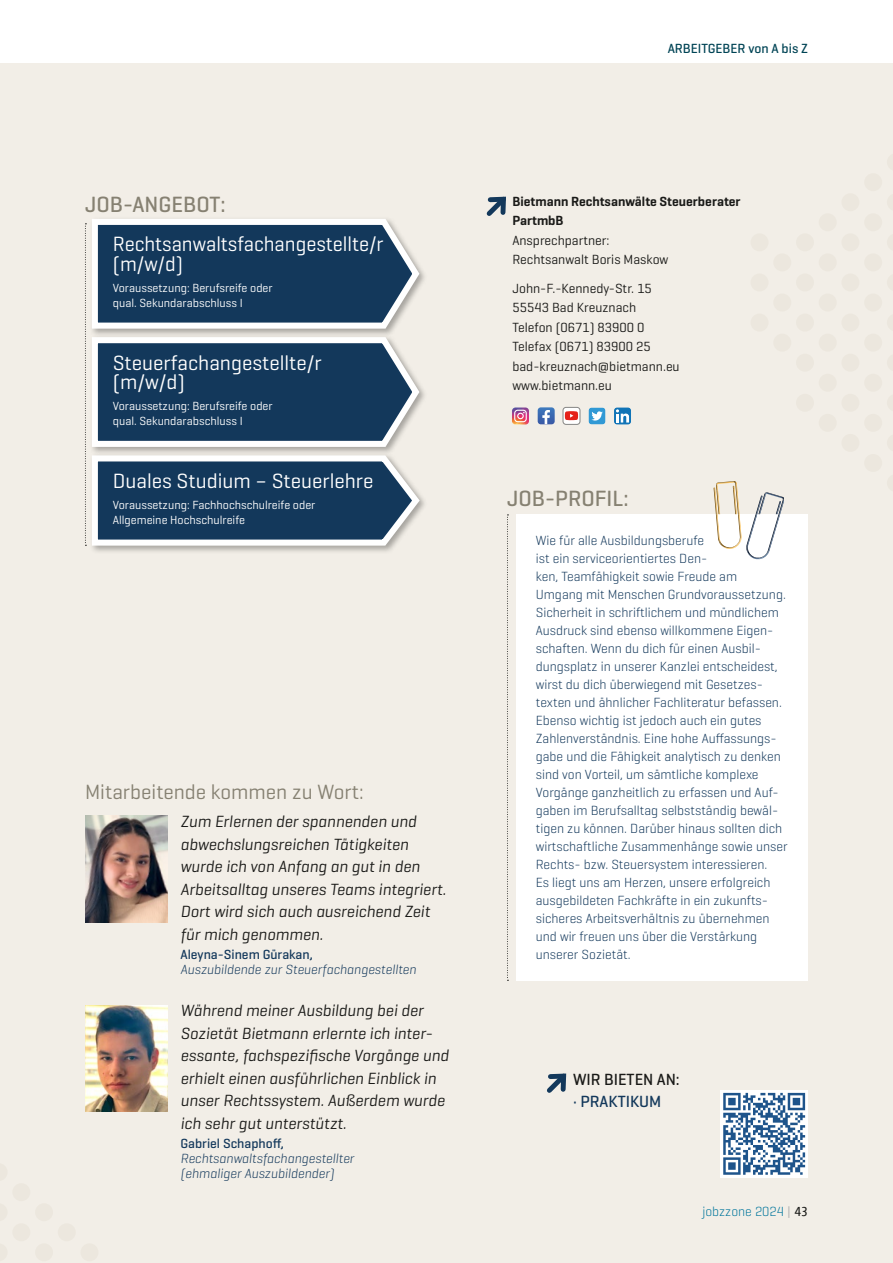
<style>
.page{position:relative;width:893px;height:1263px;background:#fff}
.page>*{position:absolute;margin:0;border:0;box-sizing:border-box;transform-origin:0 0}
.t1{font:500 22.5px "Geogrotesque";color:#868172}
.t2{font:21px/19.5px "Geogrotesque";color:#fff}
.t3{font:21px "Geogrotesque";color:#868172}
.t4{font:italic 16.5px/22.5px "Geogrotesque";color:#1a1a18}
.t5{font:500 16.5px "Geogrotesque";color:#1a1a18}
.t6{font:500 16.5px "Geogrotesque";color:#13385b}
.t7{font:300 13.5px/18px "Geogrotesque";color:#13385b}
.t8{font:13.5px/19.5px "Geogrotesque";color:#1a1a18}
.t9{font:italic 300 13.5px/15px "Geogrotesque";color:#13385b}
.t10{font:600 13.5px/19.5px "Geogrotesque";color:#1a1a18}
.t11{font:500 13.5px "Geogrotesque";color:#13385b}
.t12{font:500 13.5px "Geogrotesque";color:#045}
.t13{font:300 13.5px "Geogrotesque";color:#00759c}
.t14{font:12px/15px "Geogrotesque";color:#fff}
.s1{font-family:"Phoenica UNI";font-weight:400;color:#b1b2b3}
.s2{font-family:"Phoenica UNI";font-weight:400;color:#1a1a18}
</style>
<div class="page">
<div style="left:0;top:64px;width:893px;height:1199px;background:#f2eee7"></div>
<svg style="left:507px;top:514px;width:1px;height:467px"></svg>
<div style="left:517px;top:514px;width:291px;height:467px;background:#fff"></div>
<div style="left:35px;top:1243px;width:18px;height:18px;background:#ece7de;border-radius:50%"></div>
<div style="left:12px;top:1223px;width:18px;height:18px;background:#ece7de;border-radius:50%"></div>
<div style="left:35px;top:1203px;width:18px;height:18px;background:#ece7de;border-radius:50%"></div>
<div style="left:58px;top:1223px;width:18px;height:18px;background:#ece7de;border-radius:50%"></div>
<div style="left:12px;top:1183px;width:18px;height:18px;background:#ece7de;border-radius:50%"></div>
<div style="left:80px;top:1243px;width:18px;height:18px;background:#ece7de;border-radius:50%"></div>
<div style="left:864px;top:213px;width:18px;height:18px;background:#ece7de;border-radius:50%"></div>
<div style="left:819px;top:213px;width:18px;height:18px;background:#ece7de;border-radius:50%"></div>
<div style="left:841px;top:193px;width:18px;height:18px;background:#ece7de;border-radius:50%"></div>
<div style="left:864px;top:173px;width:18px;height:18px;background:#ece7de;border-radius:50%"></div>
<div style="left:796px;top:354px;width:18px;height:18px;background:#ece7de;border-radius:50%"></div>
<div style="left:841px;top:354px;width:18px;height:18px;background:#ece7de;border-radius:50%"></div>
<div style="left:819px;top:374px;width:18px;height:18px;background:#ece7de;border-radius:50%"></div>
<div style="left:864px;top:374px;width:18px;height:18px;background:#ece7de;border-radius:50%"></div>
<div style="left:819px;top:334px;width:18px;height:18px;background:#ece7de;border-radius:50%"></div>
<div style="left:864px;top:334px;width:18px;height:18px;background:#ece7de;border-radius:50%"></div>
<div style="left:796px;top:273px;width:18px;height:18px;background:#ece7de;border-radius:50%"></div>
<div style="left:841px;top:273px;width:18px;height:18px;background:#ece7de;border-radius:50%"></div>
<div style="left:819px;top:293px;width:18px;height:18px;background:#ece7de;border-radius:50%"></div>
<div style="left:864px;top:293px;width:18px;height:18px;background:#ece7de;border-radius:50%"></div>
<div style="left:841px;top:233px;width:18px;height:18px;background:#ece7de;border-radius:50%"></div>
<div style="left:819px;top:253px;width:18px;height:18px;background:#ece7de;border-radius:50%"></div>
<div style="left:864px;top:253px;width:18px;height:18px;background:#ece7de;border-radius:50%"></div>
<div style="left:750px;top:314px;width:18px;height:18px;background:#ece7de;border-radius:50%"></div>
<div style="left:796px;top:314px;width:18px;height:18px;background:#ece7de;border-radius:50%"></div>
<div style="left:841px;top:314px;width:18px;height:18px;background:#ece7de;border-radius:50%"></div>
<div style="left:773px;top:334px;width:18px;height:18px;background:#ece7de;border-radius:50%"></div>
<div style="left:750px;top:273px;width:18px;height:18px;background:#ece7de;border-radius:50%"></div>
<div style="left:773px;top:293px;width:18px;height:18px;background:#ece7de;border-radius:50%"></div>
<div style="left:750px;top:233px;width:18px;height:18px;background:#ece7de;border-radius:50%"></div>
<div style="left:796px;top:233px;width:18px;height:18px;background:#ece7de;border-radius:50%"></div>
<div style="left:773px;top:253px;width:18px;height:18px;background:#ece7de;border-radius:50%"></div>
<div style="left:841px;top:434px;width:18px;height:18px;background:#ece7de;border-radius:50%"></div>
<div style="left:864px;top:454px;width:18px;height:18px;background:#ece7de;border-radius:50%"></div>
<div style="left:796px;top:394px;width:18px;height:18px;background:#ece7de;border-radius:50%"></div>
<div style="left:841px;top:394px;width:18px;height:18px;background:#ece7de;border-radius:50%"></div>
<div style="left:819px;top:414px;width:18px;height:18px;background:#ece7de;border-radius:50%"></div>
<div style="left:864px;top:414px;width:18px;height:18px;background:#ece7de;border-radius:50%"></div>
<svg style="left:486px;top:196px;width:20px;height:20px"></svg>
<img style="left:85px;top:816px;width:83px;height:106px">
<img style="left:85px;top:1005px;width:83px;height:107px">
<svg style="left:713px;top:481px;width:71px;height:78px"></svg>
<svg style="left:547px;top:1073px;width:20px;height:20px"></svg>
<svg style="left:588px;top:407px;width:17px;height:17px"></svg>
<svg style="left:614px;top:407px;width:17px;height:17px"></svg>
<svg style="left:563px;top:407px;width:17px;height:17px"></svg>
<div style="left:563px;top:407px;width:17px;height:17px;border:1px solid #878786;border-radius:3px"></div>
<svg style="left:538px;top:407px;width:17px;height:17px"></svg>
<svg style="left:512px;top:407px;width:17px;height:17px"></svg>
<div style="left:720px;top:1090px;width:88px;height:88px;background:#fff"></div>
<svg style="left:723px;top:1093px;width:82px;height:82px"></svg>
<div style="left:89px;top:453px;width:339px;height:101px;background:#ebe7e0"></div>
<svg style="left:85px;top:219px;width:339px;height:332px;background:#4e6881"></svg>
<p class="t12" style="left:668px;top:40px;width:142px">ARBEITGEBER von A bis Z</p>
<h1 class="t1" style="left:85px;top:191px;width:142px">JOB-ANGEBOT:</h1>
<p class="t10" style="left:512px;top:191px;width:230px">Bietmann Rechtsanwälte Steuerberater<br>PartmbB</p>
<p class="t8" style="left:512px;top:230px;width:157px">Ansprechpartner:<br>Rechtsanwalt Boris Maskow</p>
<p class="t8" style="left:512px;top:278px;width:169px">John-F.-Kennedy-Str. 15<br>55543 Bad Kreuznach<br>Telefon (0671) 83900 0<br>Telefax (0671) 83900 25 bad-kreuznach@bietmann.eu www.bietmann.eu</p>
<h2 class="t2" style="left:113px;top:234px;width:272px">Rechtsanwaltsfachangestellte/r (m/w/d)</h2>
<p class="t14" style="left:113px;top:280px;width:161px">Voraussetzung: Berufsreife oder qual. Sekundarabschluss I</p>
<h2 class="t2" style="left:113px;top:352px;width:210px">Steuerfachangestellte/r (m/w/d)</h2>
<p class="t14" style="left:113px;top:398px;width:161px">Voraussetzung: Berufsreife oder qual. Sekundarabschluss I</p>
<h2 class="t2" style="left:113px;top:470px;width:262px">Duales Studium – Steuerlehre</h2>
<p class="t14" style="left:113px;top:497px;width:204px">Voraussetzung: Fachhochschulreife oder<br>Allgemeine Hochschulreife</p>
<h2 class="t3" style="left:85px;top:779px;width:280px">Mitarbeitende kommen zu Wort:</h2>
<p class="t4" style="left:180px;top:810px;width:267px">Zum Erlernen der spannenden und abwechslungsreichen Tätigkeiten wurde ich von Anfang an gut in den<br>Arbeitsalltag unseres Teams integriert.<br>Dort wird sich auch ausreichend Zeit für mich genommen.</p>
<p class="t11" style="left:180px;top:946px;width:134px">Aleyna-Sinem Gürakan,</p>
<p class="t9" style="left:180px;top:962px;width:237px">Auszubildende zur Steuerfachangestellten</p>
<p class="t4" style="left:180px;top:999px;width:270px">Während meiner Ausbildung bei der Sozietät Bietmann erlernte ich inter&shy;essante, fachspezifische Vorgänge und erhielt einen ausführlichen Einblick in unser Rechtssystem. Außerdem wurde ich sehr gut unterstützt.</p>
<p class="t11" style="left:180px;top:1135px;width:105px">Gabriel Schaphoff,</p>
<p class="t9" style="left:180px;top:1150px;width:175px">Rechtsanwaltsfachangestellter (ehmaliger Auszubildender)</p>
<h1 class="t1" style="left:507px;top:484px;width:123px">JOB-PROFIL:</h1>
<p class="t7" style="left:536px;top:531px;width:253px">Wie für alle Ausbildungsberufe<br>ist ein serviceorientiertes Den-<br>ken, Teamfähigkeit sowie Freude am Umgang mit Menschen Grundvoraussetzung.<br>Sicherheit in schriftlichem und mündlichem Ausdruck sind ebenso willkommene Eigen&shy;schaften. Wenn du dich für einen Ausbil&shy;dungsplatz in unserer Kanzlei entscheidest, wirst du dich überwiegend mit Gesetzes&shy;texten und ähnlicher Fachliteratur befassen.<br>Ebenso wichtig ist jedoch auch ein gutes Zahlenverständnis. Eine hohe Auffassungs&shy;gabe und die Fähigkeit analytisch zu denken sind von Vorteil, um sämtliche komplexe Vorgänge ganzheitlich zu erfassen und Auf&shy;gaben im Berufsalltag selbstständig bewäl&shy;tigen zu können. Darüber hinaus sollten dich wirtschaftliche Zusammenhänge sowie unser Rechts- bzw. Steuersystem interessieren.<br>Es liegt uns am Herzen, unsere erfolgreich ausgebildeten Fachkräfte in ein zukunfts&shy;sicheres Arbeitsverhältnis zu übernehmen und wir freuen uns über die Verstärkung unserer Sozietät.</p>
<p class="t5" style="left:573px;top:1069px;width:108px">WIR BIETEN AN:</p>
<p class="t6" style="left:573px;top:1091px;width:90px">· PRAKTIKUM</p>
<p class="t13" style="left:702px;top:1203px;width:107px">jobzzone 2024 <span class="s1">|</span> <span class="s2">43</span></p>
</div>
